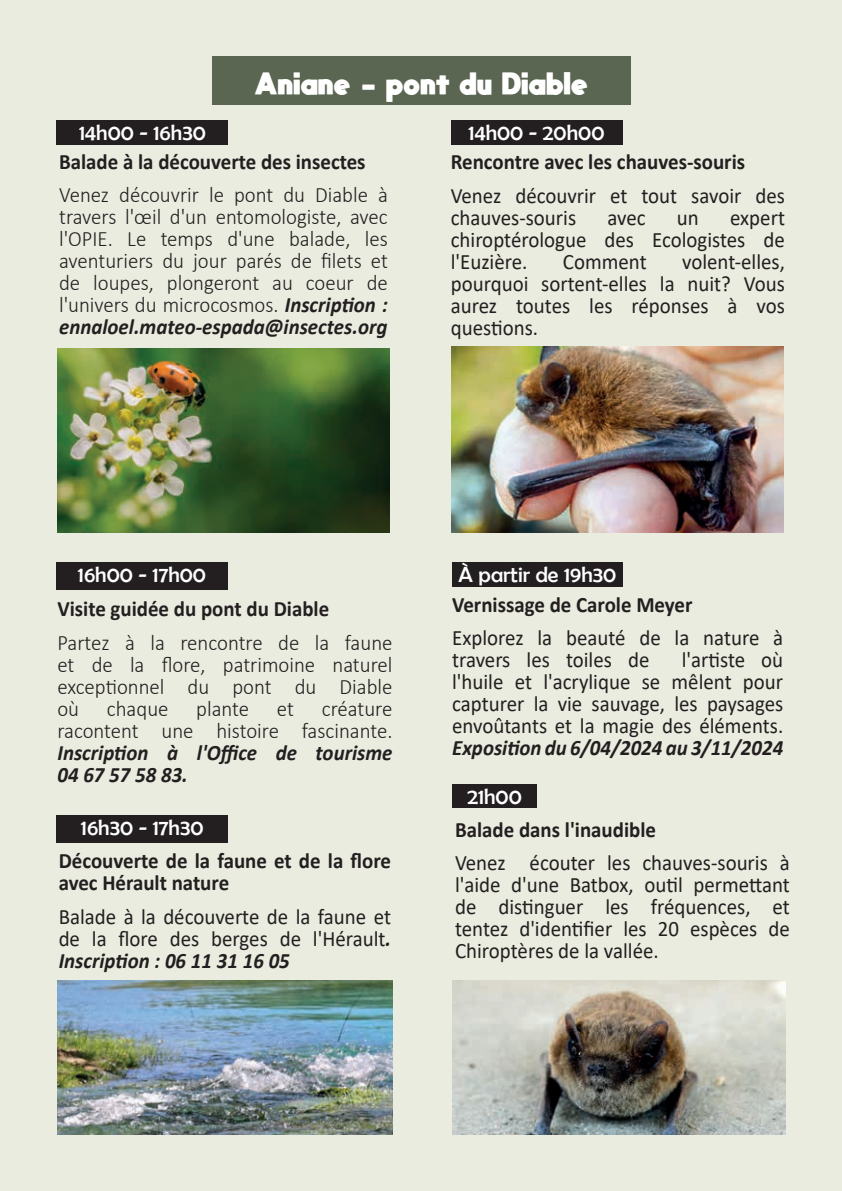
<style>
.page{position:relative;width:842px;height:1191px;background:#eaecdf}
.page>*{position:absolute;margin:0;border:0;box-sizing:border-box;transform-origin:0 0}
.t1{font:22px/22px "Calibri";color:#231f20;text-align:justify;scale:.95 1}
.t2{font:300 22px/22px "Calibri";color:#231f20;text-align:justify;scale:.95 1}
.t3{font:700 22px/22px "Calibri";color:#231f20;scale:.95 1}
.t4{font:italic 700 22px/22px "Calibri";color:#231f20;scale:.95 1}
.t5{font:22px "Berlin Sans FB";color:#fff}
.t6{font:800 22px "moon get";letter-spacing:.02em;color:#fff}
.s1{font-weight:700;font-style:italic}
</style>
<div class="page">
<div style="left:452px;top:562px;width:171px;height:25px;background:#231f20"></div>
<div style="left:56px;top:562px;width:172px;height:27px;background:#231f20"></div>
<div style="left:212px;top:56px;width:419px;height:49px;background:#5a6651"></div>
<div style="left:57px;top:120px;width:171px;height:25px;background:#231f20"></div>
<div style="left:451px;top:120px;width:171px;height:25px;background:#231f20"></div>
<img style="left:58px;top:348px;width:331px;height:184px">
<img style="left:452px;top:346px;width:331px;height:186px">
<img style="left:58px;top:980px;width:334px;height:154px">
<div style="left:452px;top:784px;width:85px;height:23px;background:#231f20"></div>
<div style="left:56px;top:815px;width:172px;height:27px;background:#231f20"></div>
<img style="left:452px;top:980px;width:333px;height:154px">
<p class="t6" style="left:255px;top:69px;width:334px">Aniane - pont du Diable</p>
<p class="t5" style="left:79px;top:120px;width:128px">14h00 - 16h30</p>
<p class="t3" style="left:59px;top:150px;width:324px">Balade à la découverte des insectes</p>
<p class="t2" style="left:59px;top:184px;width:348px">Venez découvrir le pont du Diable à travers l'œil d'un entomologiste, avec l'OPIE. Le temps d'une balade, les aventuriers du jour parés de filets et de loupes, plongeront au coeur de l'univers du microcosmos. <span class="s1">Inscription : ennaloel.mateo-espada@insectes.org</span></p>
<p class="t5" style="left:469px;top:120px;width:137px">14h00 - 20h00</p>
<p class="t3" style="left:451px;top:151px;width:311px">Rencontre avec les chauves-souris</p>
<p class="t1" style="left:451px;top:184px;width:353px">Venez découvrir et tout savoir des chauves-souris</p>
<p class="t1" style="left:451px;top:206px;width:353px;text-indent:279px">expert chiroptérologue des Ecologistes de l'Euzière.</p>
<p class="t1" style="left:607px;top:206px;width:42px">avec</p>
<p class="t1" style="left:677px;top:206px;width:25px">un</p>
<p class="t1" style="left:451px;top:250px;width:353px;text-indent:231px">volent-elles, pourquoi sortent-elles la nuit? Vous aurez toutes les réponses à vos questions.</p>
<p class="t1" style="left:563px;top:250px;width:90px">Comment</p>
<p class="t5" style="left:78px;top:562px;width:130px">16h00 - 17h00</p>
<p class="t3" style="left:57px;top:598px;width:288px">Visite guidée du pont du Diable</p>
<p class="t2" style="left:57px;top:631px;width:354px">Partez à la rencontre de la faune et de la flore, patrimoine naturel exceptionnel du pont du Diable où</p>
<p class="t2" style="left:57px;top:697px;width:354px;text-align:right">créature<br>racontent une histoire fascinante.</p>
<p class="t4" style="left:57px;top:741px;width:354px">Inscription à l'Office de tourisme<br>04 67 57 58 83.</p>
<p class="t2" style="left:107px;top:697px;width:66px">chaque</p>
<p class="t2" style="left:196px;top:697px;width:57px">plante</p>
<p class="t2" style="left:277px;top:697px;width:20px">et</p>
<p class="t5" style="left:81px;top:815px;width:124px">16h30 - 17h30</p>
<p class="t3" style="left:59px;top:849px;width:351px">Découverte de la faune et de la flore avec Hérault nature</p>
<p class="t1" style="left:59px;top:904px;width:351px">Balade à la découverte de la faune et de la flore des berges de l'Hérault<span class="s1">.<br>Inscription : 06 11 31 16 05</span></p>
<p class="t5" style="left:459px;top:562px;width:159px">À partir de 19h30</p>
<p class="t3" style="left:452px;top:593px;width:254px">Vernissage de Carole Meyer</p>
<p class="t1" style="left:452px;top:626px;width:350px">Explorez la beauté de la nature à travers les toiles de</p>
<p class="t1" style="left:452px;top:648px;width:350px;text-indent:229px">l'artiste où l'huile et l'acrylique se mêlent pour capturer la vie sauvage, les paysages envoûtants et la magie des éléments.</p>
<p class="t4" style="left:452px;top:736px;width:350px">Exposition du 6/04/2024 au 3/11/2024</p>
<p class="t5" style="left:467px;top:784px;width:56px">21h00</p>
<p class="t3" style="left:455px;top:818px;width:213px">Balade dans l'inaudible</p>
<p class="t1" style="left:455px;top:851px;width:354px">Venez écouter les chauves-souris à l'aide d'une Batbox, outil permettant de distinguer les fréquences, et tentez d'identifier les 20 espèces de Chiroptères de la vallée.</p>
</div>
